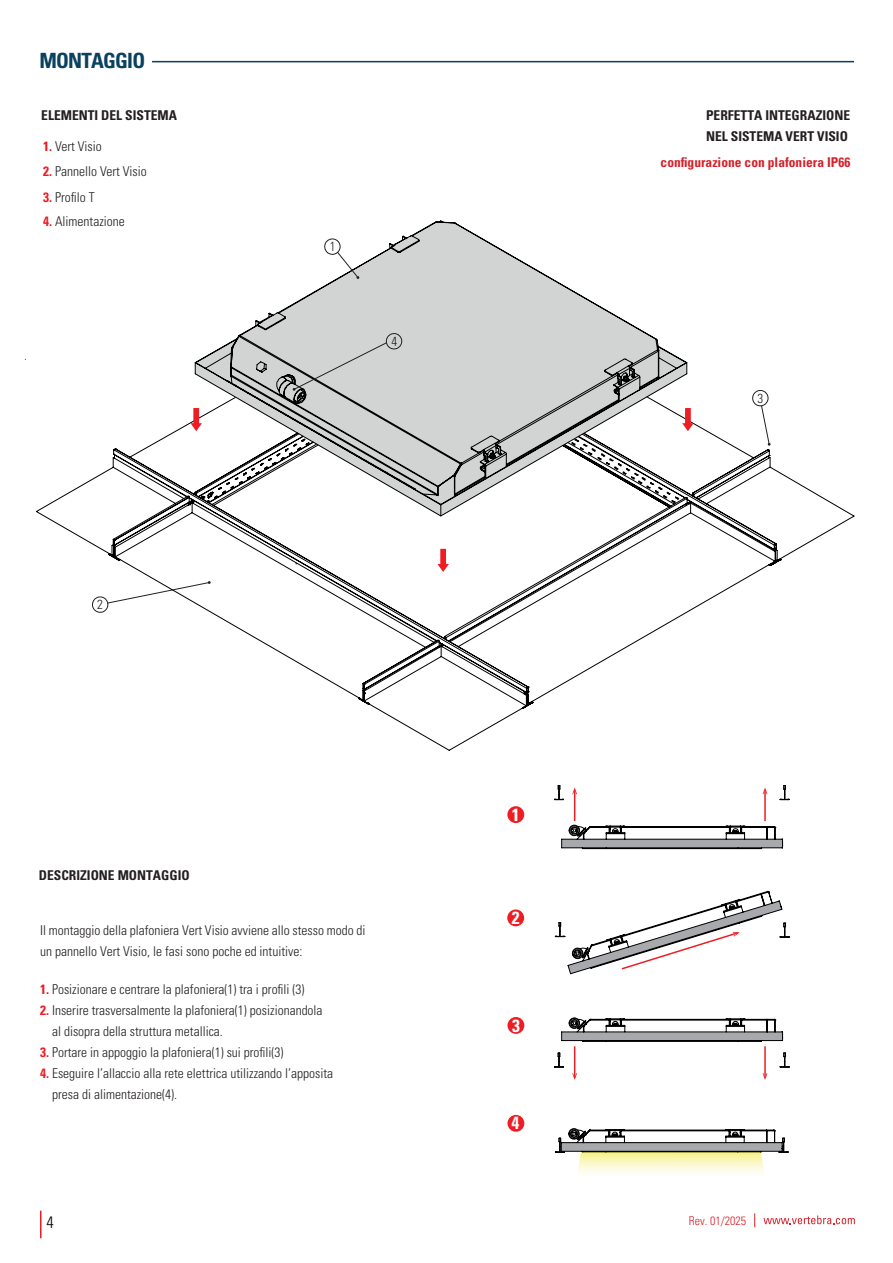
<style>
.page{position:relative;width:893px;height:1263px;background:#fff}
.page>*{position:absolute;margin:0;border:0;box-sizing:border-box;transform-origin:0 0}
.t1{font:700 condensed 21px "Univers LT Std";letter-spacing:-.035em;color:#0a415f}
.t2{font:700 condensed 17.55px "Univers LT Std";color:#fff}
.t3{font:300 condensed 16.5px "Univers LT Std";color:#000001}
.t4{font:300 condensed 13.5px/21px "Univers LT Std";color:#231f20}
.t5{font:700 condensed 13.5px/21px "Univers LT Std";color:#231f20}
.t6{font:700 condensed 13.5px "Univers LT Std";color:#d2222a}
.t7{font:300 condensed 13.05px "Univers LT Std";color:#231f20}
.t8{font:300 condensed 12px "Univers LT Std";color:#d2222a}
.s1{font-weight:700;color:#ee1d23}
</style>
<div class="page">
<hr style="left:152px;top:61px;width:702px;height:1px;background:#093f5e">
<svg style="left:195px;top:220px;width:492px;height:176px"></svg>
<hr style="left:764px;top:790px;width:2px;height:31px;background:#ee1d23">
<svg style="left:763px;top:787px;width:4px;height:7px"></svg>
<hr style="left:574px;top:790px;width:1px;height:31px;background:#ee1d23">
<svg style="left:572px;top:787px;width:5px;height:7px"></svg>
<hr style="left:574px;top:1046px;width:1px;height:32px;background:#ee1d23">
<svg style="left:572px;top:1073px;width:5px;height:7px"></svg>
<hr style="left:764px;top:1046px;width:2px;height:32px;background:#ee1d23">
<svg style="left:763px;top:1073px;width:4px;height:7px"></svg>
<div style="left:507px;top:806px;width:17px;height:17px;background:#ee1d23;border-radius:50%"></div>
<div style="left:507px;top:1017px;width:17px;height:17px;background:#ee1d23;border-radius:50%"></div>
<svg style="left:554px;top:785px;width:10px;height:15px"></svg>
<svg style="left:780px;top:785px;width:10px;height:15px"></svg>
<svg style="left:554px;top:1052px;width:10px;height:16px"></svg>
<svg style="left:780px;top:1052px;width:10px;height:16px"></svg>
<div style="left:507px;top:1115px;width:17px;height:17px;background:#ee1d23;border-radius:50%"></div>
<div style="left:507px;top:909px;width:17px;height:17px;background:#ee1d23;border-radius:50%"></div>
<div style="left:569px;top:825px;width:11px;height:11px;border:1px solid #000001;border-radius:50%"></div>
<div style="left:569px;top:825px;width:10px;height:10px;border:1px solid #000001;border-radius:50%"></div>
<svg style="left:561px;top:826px;width:222px;height:23px"></svg>
<svg style="left:561px;top:1018px;width:222px;height:24px"></svg>
<div style="left:568px;top:1128px;width:11px;height:11px;border:1px solid #000001;border-radius:50%"></div>
<svg style="left:555px;top:891px;width:235px;height:83px"></svg>
<svg style="left:752px;top:390px;width:17px;height:6px"></svg>
<svg style="left:292px;top:333px;width:110px;height:58px;background:#c8cac9"></svg>
<svg style="left:324px;top:238px;width:35px;height:41px"></svg>
<svg style="left:555px;top:1129px;width:234px;height:44px"></svg>
<svg style="left:40px;top:1210px;width:1px;height:28px"></svg>
<svg style="left:36px;top:396px;width:818px;height:355px"></svg>
<svg style="left:572px;top:439px;width:107px;height:64px"></svg>
<svg style="left:682px;top:408px;width:12px;height:23px"></svg>
<svg style="left:190px;top:408px;width:12px;height:23px"></svg>
<svg style="left:763px;top:1215px;width:92px;height:9px"></svg>
<svg style="left:754px;top:1213px;width:1px;height:14px"></svg>
<h1 class="t1" style="left:39px;top:47px;width:107px">MONTAGGIO</h1>
<p class="t5" style="left:41px;top:105px;width:137px">ELEMENTI DEL SISTEMA</p>
<p class="t4" style="left:43px;top:135px;width:60px"><span class="s1">1.</span> Vert Visio</p>
<p class="t4" style="left:43px;top:161px;width:105px"><span class="s1">2.</span> Pannello Vert Visio</p>
<p class="t4" style="left:43px;top:187px;width:53px"><span class="s1">3.</span> Profilo T</p>
<p class="t4" style="left:43px;top:211px;width:83px"><span class="s1">4.</span> Alimentazione</p>
<p class="t7" style="left:97px;top:596px;width:7px">2</p>
<p class="t7" style="left:330px;top:239px;width:7px">1</p>
<p class="t7" style="left:391px;top:333px;width:7px">4</p>
<p class="t5" style="left:39px;top:864px;width:152px">DESCRIZIONE MONTAGGIO</p>
<p class="t4" style="left:40px;top:920px;width:327px">Il montaggio della plafoniera Vert Visio avviene allo stesso modo di un pannello Vert Visio, le fasi sono poche ed intuitive:</p>
<p class="t4" style="left:40px;top:978px;width:266px"><span class="s1">1.</span> Posizionare e centrare la plafoniera(1) tra i profili (3)</p>
<p class="t4" style="left:52px;top:999px;width:272px;text-indent:-12px"><span class="s1">2.</span> Inserire trasversalmente la plafoniera(1) posizionandola al disopra della struttura metallica.</p>
<p class="t4" style="left:40px;top:1041px;width:245px"><span class="s1">3.</span> Portare in appoggio la plafoniera(1) sui profili(3)</p>
<p class="t4" style="left:52px;top:1062px;width:283px;text-indent:-12px"><span class="s1">4.</span> Eseguire l’allaccio alla rete elettrica utilizzando l’apposita presa di alimentazione(4).</p>
<p class="t2" style="left:512px;top:804px;width:9px">1</p>
<p class="t2" style="left:512px;top:907px;width:9px">2</p>
<p class="t2" style="left:512px;top:1014px;width:9px">3</p>
<p class="t2" style="left:511px;top:1112px;width:9px">4</p>
<p class="t5" style="left:706px;top:105px;width:146px">PERFETTA INTEGRAZIONE<br>NEL SISTEMA VERT VISIO</p>
<p class="t6" style="left:661px;top:154px;width:191px">configurazione con plafoniera IP66</p>
<p class="t7" style="left:757px;top:390px;width:7px">3</p>
<p class="t3" style="left:47px;top:1213px;width:9px">4</p>
<p class="t8" style="left:689px;top:1213px;width:59px">Rev. 01/2025</p>
</div>
